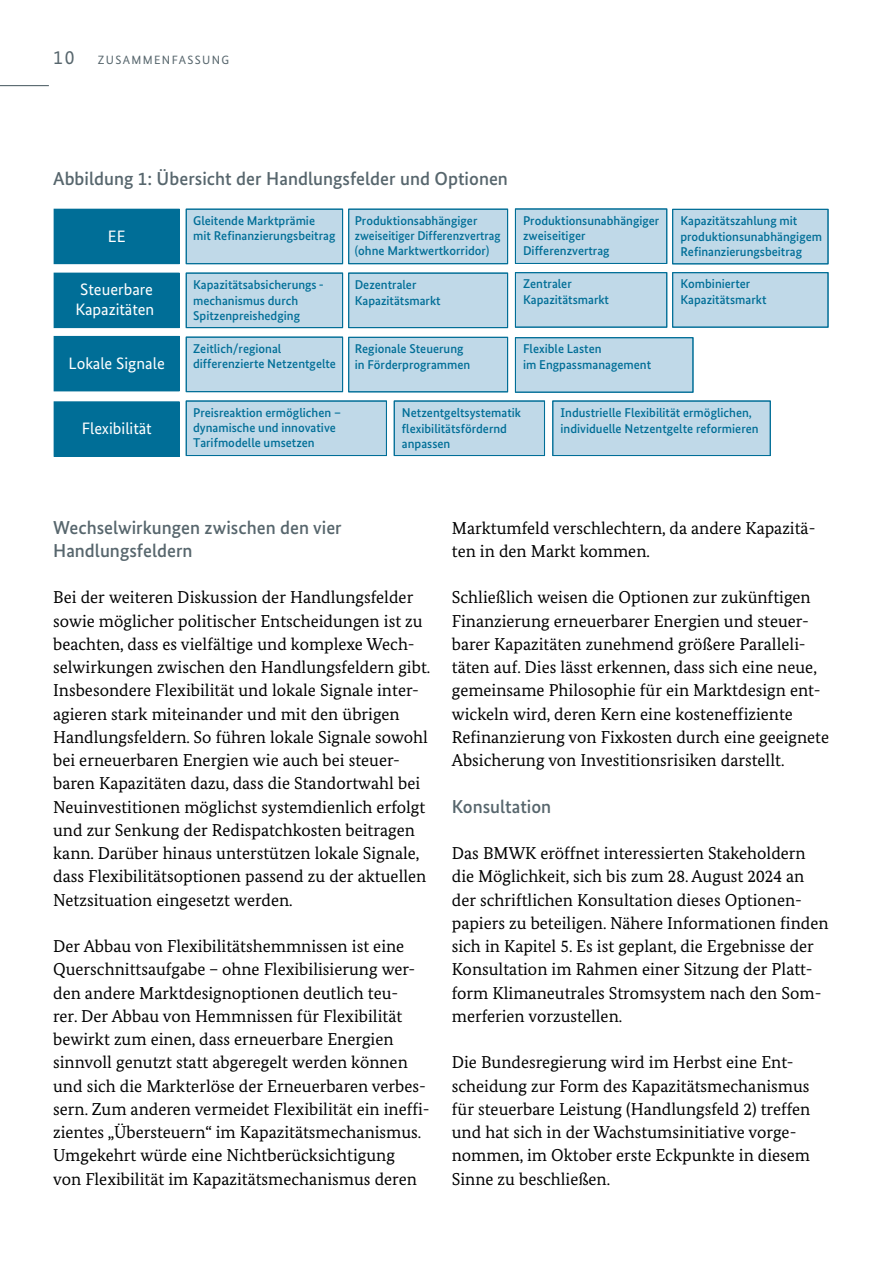
<style>
.page{position:relative;width:893px;height:1263px;background:#fff}
.page>*{position:absolute;margin:0;border:0;box-sizing:border-box;transform-origin:0 0}
.t1{font:500 18.75px/23.2px "Bundes Sans";color:#57666d}
.t2{font:17.25px/23.2px "Bundes Serif";color:#000}
.t3{font:16.5px/19.8px "Bundes Sans";color:#fff}
.t4{font:500 12.75px/15.3px "Bundes Sans";color:#006e97}
.t5{font:12px "Bundes Sans";letter-spacing:.11em;color:#57666d}
.s1{font-size:19.5px}
</style>
<div class="page">
<hr style="left:0;top:85px;width:49px;height:1px;background:#57666d">
<div style="left:515px;top:338px;width:178px;height:54px;background:#c0d9e8"></div>
<div style="left:515px;top:337px;width:178px;height:56px;border:1px solid #006e97"></div>
<div style="left:349px;top:337px;width:159px;height:55px;background:#c0d9e8"></div>
<div style="left:348px;top:337px;width:160px;height:55px;border:1px solid #006e97"></div>
<div style="left:186px;top:337px;width:157px;height:55px;background:#c0d9e8"></div>
<div style="left:186px;top:337px;width:157px;height:55px;border:1px solid #006e97"></div>
<div style="left:54px;top:336px;width:125px;height:55px;background:#006e97"></div>
<div style="left:186px;top:401px;width:200px;height:54px;background:#c0d9e8"></div>
<div style="left:186px;top:401px;width:201px;height:55px;border:1px solid #006e97"></div>
<div style="left:394px;top:401px;width:150px;height:54px;background:#c0d9e8"></div>
<div style="left:394px;top:401px;width:151px;height:55px;border:1px solid #006e97"></div>
<div style="left:553px;top:401px;width:217px;height:54px;background:#c0d9e8"></div>
<div style="left:552px;top:401px;width:219px;height:55px;border:1px solid #006e97"></div>
<div style="left:54px;top:402px;width:125px;height:54px;background:#006e97"></div>
<div style="left:54px;top:401px;width:126px;height:56px;border:1px solid #006e97"></div>
<div style="left:349px;top:273px;width:159px;height:55px;background:#c0d9e8"></div>
<div style="left:348px;top:273px;width:160px;height:55px;border:1px solid #006e97"></div>
<div style="left:186px;top:273px;width:157px;height:55px;background:#c0d9e8"></div>
<div style="left:186px;top:273px;width:157px;height:55px;border:1px solid #006e97"></div>
<div style="left:515px;top:273px;width:152px;height:54px;background:#c0d9e8"></div>
<div style="left:515px;top:272px;width:152px;height:55px;border:1px solid #006e97"></div>
<div style="left:673px;top:273px;width:155px;height:54px;background:#c0d9e8"></div>
<div style="left:672px;top:272px;width:156px;height:55px;border:1px solid #006e97"></div>
<div style="left:54px;top:273px;width:125px;height:55px;background:#006e97"></div>
<div style="left:54px;top:209px;width:125px;height:55px;background:#006e97"></div>
<div style="left:186px;top:209px;width:157px;height:55px;background:#c0d9e8"></div>
<div style="left:186px;top:209px;width:157px;height:55px;border:1px solid #006e97"></div>
<div style="left:349px;top:209px;width:159px;height:55px;background:#c0d9e8"></div>
<div style="left:348px;top:209px;width:160px;height:55px;border:1px solid #006e97"></div>
<div style="left:515px;top:209px;width:152px;height:54px;background:#c0d9e8"></div>
<div style="left:515px;top:209px;width:152px;height:55px;border:1px solid #006e97"></div>
<div style="left:673px;top:209px;width:155px;height:55px;background:#c0d9e8"></div>
<div style="left:672px;top:209px;width:156px;height:55px;border:1px solid #006e97"></div>
<p class="t5" style="left:53px;top:53px;width:178px"><span class="s1">10</span> ZUSAMMENFASSUNG</p>
<p class="t1" style="left:53px;top:167px;width:456px">Abbildung 1: Übersicht der Handlungsfelder und Optionen</p>
<p class="t3" style="left:108px;top:226px;width:19px">EE</p>
<p class="t3" style="left:75px;top:280px;width:80px">Steuerbare<br>Kapazitäten</p>
<p class="t4" style="left:193px;top:213px;width:144px">Gleitende Marktprämie mit Refinanzierungsbeitrag</p>
<p class="t4" style="left:355px;top:213px;width:147px">Produktionsabhängiger zweiseitiger Differenzvertrag (ohne Marktwertkorridor)</p>
<p class="t4" style="left:523px;top:213px;width:138px">Produktionsunabhängiger zweiseitiger<br>Differenzvertrag</p>
<p class="t4" style="left:680px;top:212px;width:143px;line-height:16.2px">Kapazitätszahlung mit produktionsunabhängigem</p>
<p class="t4" style="left:680px;top:244px;width:123px">Refinanzierungsbeitrag</p>
<p class="t4" style="left:193px;top:277px;width:132px">Kapazitätsabsicherungs - mechanismus durch<br>Spitzenpreishedging</p>
<p class="t4" style="left:523px;top:276px;width:88px;line-height:15.9px">Zentraler<br>Kapazitätsmarkt</p>
<p class="t4" style="left:680px;top:276px;width:88px;line-height:15.9px">Kombinierter<br>Kapazitätsmarkt</p>
<p class="t4" style="left:355px;top:276px;width:88px;line-height:15.9px">Dezentraler<br>Kapazitätsmarkt</p>
<p class="t4" style="left:193px;top:341px;width:90px">Zeitlich/regional</p>
<p class="t4" style="left:355px;top:340px;width:117px;line-height:16.2px">Regionale Steuerung in Förderprogrammen</p>
<p class="t4" style="left:523px;top:341px;width:130px;line-height:16.2px">Flexible Lasten<br>im Engpassmanagement</p>
<p class="t3" style="left:69px;top:353px;width:98px">Lokale Signale</p>
<p class="t4" style="left:193px;top:356px;width:144px">differenzierte Netzentgelte</p>
<p class="t4" style="left:193px;top:405px;width:149px">Preisreaktion ermöglichen – dynamische und innovative<br>Tarifmodelle umsetzen</p>
<p class="t4" style="left:402px;top:404px;width:121px;line-height:16.2px">Netzentgeltsystematik flexibilitätsfördernd</p>
<p class="t4" style="left:560px;top:405px;width:193px">Industrielle Flexibilität ermöglichen,</p>
<p class="t3" style="left:82px;top:419px;width:71px">Flexibilität</p>
<p class="t4" style="left:560px;top:421px;width:200px">individuelle Netzentgelte reformieren</p>
<p class="t4" style="left:402px;top:436px;width:50px">anpassen</p>
<p class="t1" style="left:53px;top:515px;width:290px">Wechselwirkungen zwischen den vier<br>Handlungsfeldern</p>
<p class="t2" style="left:53px;top:585px;width:379px">Bei der weiteren Diskussion der Handlungsfelder sowie möglicher politischer Entscheidungen ist zu beachten, dass es vielfältige und komplexe Wech&shy;selwirkungen zwischen den Handlungsfeldern gibt.<br>Insbesondere Flexibilität und lokale Signale inter&shy;agieren stark miteinander und mit den übrigen Handlungsfeldern. So führen lokale Signale sowohl bei erneuerbaren Energien wie auch bei steuer&shy;baren Kapazitäten dazu, dass die Standortwahl bei Neuinvestitionen möglichst systemdienlich erfolgt und zur Senkung der Redispatchkosten beitragen kann. Darüber hinaus unterstützen lokale Signale, dass Flexibilitätsoptionen passend zu der aktuellen Netzsituation eingesetzt werden.</p>
<p class="t2" style="left:53px;top:934px;width:378px">Der Abbau von Flexibilitätshemmnissen ist eine Querschnittsaufgabe – ohne Flexibilisierung wer&shy;den andere Marktdesignoptionen deutlich teu-<br>rer. Der Abbau von Hemmnissen für Flexibilität bewirkt zum einen, dass erneuerbare Energien sinnvoll genutzt statt abgeregelt werden können und sich die Markterlöse der Erneuerbaren verbes&shy;sern. Zum anderen vermeidet Flexibilität ein ineffi&shy;zientes „Übersteuern“ im Kapazitätsmechanismus.<br>Umgekehrt würde eine Nichtberücksichtigung<br>von Flexibilität im Kapazitätsmechanismus deren</p>
<p class="t2" style="left:452px;top:516px;width:365px">Marktumfeld verschlechtern, da andere Kapazitä&shy;ten in den Markt kommen.</p>
<p class="t2" style="left:452px;top:586px;width:379px">Schließlich weisen die Optionen zur zukünftigen Finanzierung erneuerbarer Energien und steuer&shy;barer Kapazitäten zunehmend größere Paralleli&shy;täten auf. Dies lässt erkennen, dass sich eine neue, gemeinsame Philosophie für ein Marktdesign ent&shy;wickeln wird, deren Kern eine kosteneffiziente Refinanzierung von Fixkosten durch eine geeignete Absicherung von Investitionsrisiken darstellt.</p>
<p class="t1" style="left:452px;top:794px;width:101px">Konsultation</p>
<p class="t2" style="left:452px;top:841px;width:378px">Das BMWK eröffnet interessierten Stakeholdern die Möglichkeit, sich bis zum 28. August 2024 an der schriftlichen Konsultation dieses Optionen&shy;papiers zu beteiligen. Nähere Informationen finden sich in Kapitel 5. Es ist geplant, die Ergebnisse der Konsultation im Rahmen einer Sitzung der Platt&shy;form Klimaneutrales Stromsystem nach den Som&shy;merferien vorzustellen.</p>
<p class="t2" style="left:452px;top:1051px;width:360px">Die Bundesregierung wird im Herbst eine Ent&shy;scheidung zur Form des Kapazitätsmechanismus für steuerbare Leistung (Handlungsfeld 2) treffen und hat sich in der Wachstumsinitiative vorge&shy;nommen, im Oktober erste Eckpunkte in diesem Sinne zu beschließen.</p>
</div>
